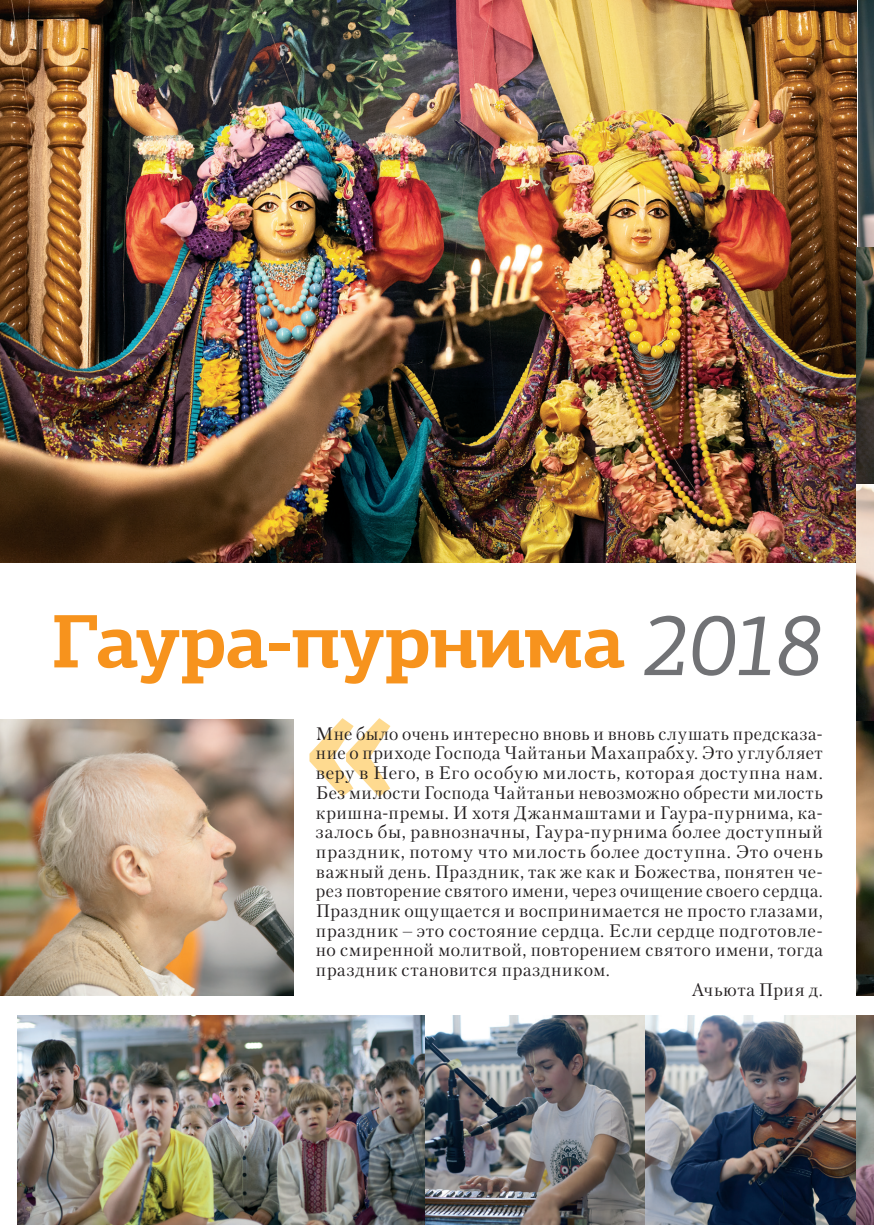
<style>
.page{position:relative;width:874px;height:1225px;background:#fff}
.page>*{position:absolute;margin:0;border:0;box-sizing:border-box;transform-origin:0 0}
.t1{font:italic 88px "PF Agora Slab Pro";color:#717275}
.t2{font:700 76px "PF Agora Slab Pro";letter-spacing:-.02em;color:#f7931d}
.t3{font:18px "Petersburg C";letter-spacing:.035em;color:#231f20}
</style>
<div class="page">
<img style="left:0;top:0;width:856px;height:563px">
<svg style="left:309px;top:718px;width:81px;height:79px"></svg>
<img style="left:0;top:720px;width:293px;height:275px">
<img style="left:856px;top:0;width:17px;height:995px">
<img style="left:17px;top:1015px;width:856px;height:210px">
<h2 class="t2" style="left:51px;top:593px;width:575px">Гаура-пурнима</h2>
<h1 class="t1" style="left:642px;top:592px;width:181px">2018</h1>
<p class="t3" style="left:316px;top:723px;width:508px">Мне было очень интересно вновь и вновь слушать предсказа-</p>
<p class="t3" style="left:316px;top:742px;width:508px">ние о приходе Господа Чайтаньи Махапрабху. Это углубляет</p>
<p class="t3" style="left:316px;top:762px;width:508px">веру в Него, в Его особую милость, которая доступна нам.</p>
<p class="t3" style="left:316px;top:782px;width:508px">Без милости Господа Чайтаньи невозможно обрести милость</p>
<p class="t3" style="left:316px;top:801px;width:508px">кришна-премы. И хотя Джанмаштами и Гаура-пурнима, ка-</p>
<p class="t3" style="left:316px;top:821px;width:508px">залось бы, равнозначны, Гаура-пурнима более доступный</p>
<p class="t3" style="left:316px;top:841px;width:508px">праздник, потому что милость более доступна. Это очень</p>
<p class="t3" style="left:316px;top:860px;width:508px">важный день. Праздник, так же как и Божества, понятен че-</p>
<p class="t3" style="left:316px;top:880px;width:508px">рез повторение святого имени, через очищение своего сердца.</p>
<p class="t3" style="left:316px;top:900px;width:508px">Праздник ощущается и воспринимается не просто глазами,</p>
<p class="t3" style="left:316px;top:919px;width:508px">праздник – это состояние сердца. Если сердце подготовле-</p>
<p class="t3" style="left:316px;top:939px;width:508px">но смиренной молитвой, повторением святого имени, тогда</p>
<p class="t3" style="left:316px;top:959px;width:295px">праздник становится праздником.</p>
<p class="t3" style="left:691px;top:978px;width:133px">Ачьюта Прия д.</p>
</div>
